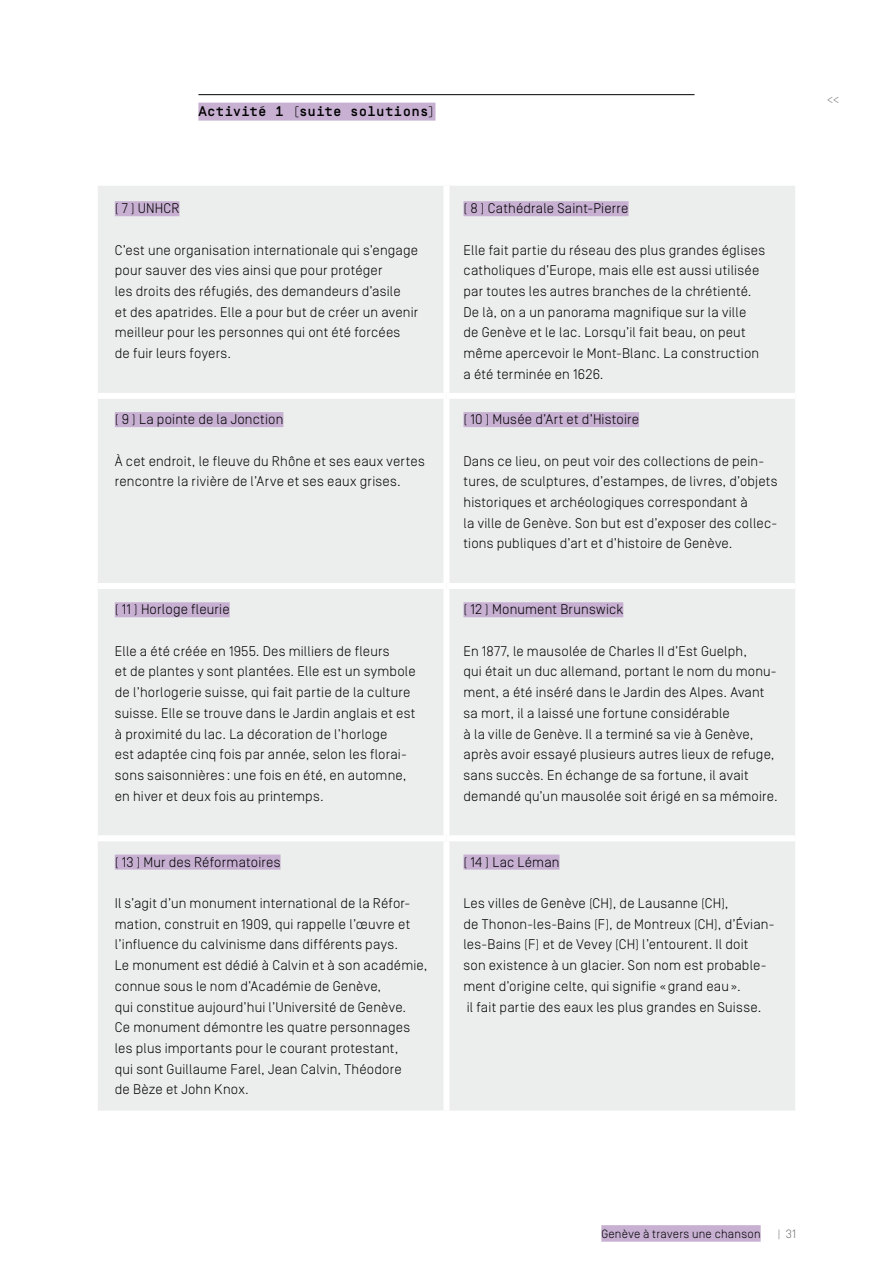
<style>
.page{position:relative;width:893px;height:1263px;background:#fff}
.page>*{position:absolute;margin:0;border:0;box-sizing:border-box;transform-origin:0 0}
.simplon_norm_light_9{font:300 13.95px/20.7px "Simplon Norm";letter-spacing:.015em;color:#000}
.simplon_mono_médium{font:500 13.95px "Simplon Mono";letter-spacing:.015em;color:#000}
.t1{font:300 12px "Simplon Norm";letter-spacing:.02em;color:#000}
.t2{font:300 12px "Simplon Norm";color:#707172}
</style>
<div class="page">
<div style="left:601px;top:1225px;width:160px;height:17px;background:#c7b0d2"></div>
<hr style="left:198px;top:94px;width:496px;height:1px;background:#000">
<div style="left:198px;top:103px;width:237px;height:18px;background:#c7b0d2"></div>
<div style="left:98px;top:186px;width:697px;height:924px;background:#eceded"></div>
<div style="left:443px;top:186px;width:6px;height:207px;background:#fff"></div>
<div style="left:98px;top:393px;width:348px;height:6px;background:#fff"></div>
<div style="left:446px;top:393px;width:349px;height:6px;background:#fff"></div>
<div style="left:443px;top:399px;width:6px;height:184px;background:#fff"></div>
<div style="left:98px;top:583px;width:348px;height:6px;background:#fff"></div>
<div style="left:446px;top:583px;width:349px;height:6px;background:#fff"></div>
<div style="left:443px;top:589px;width:6px;height:246px;background:#fff"></div>
<div style="left:98px;top:835px;width:348px;height:6px;background:#fff"></div>
<div style="left:446px;top:835px;width:349px;height:6px;background:#fff"></div>
<div style="left:443px;top:841px;width:6px;height:269px;background:#fff"></div>
<div style="left:115px;top:201px;width:64px;height:15px;background:#c7b0d2"></div>
<div style="left:463px;top:201px;width:166px;height:15px;background:#c7b0d2"></div>
<div style="left:115px;top:412px;width:168px;height:15px;background:#c7b0d2"></div>
<div style="left:463px;top:412px;width:176px;height:15px;background:#c7b0d2"></div>
<div style="left:115px;top:602px;width:115px;height:15px;background:#c7b0d2"></div>
<div style="left:463px;top:602px;width:160px;height:15px;background:#c7b0d2"></div>
<div style="left:115px;top:854px;width:166px;height:15px;background:#c7b0d2"></div>
<div style="left:463px;top:854px;width:96px;height:15px;background:#c7b0d2"></div>
<p class="simplon_mono_médium" style="left:198px;top:104px;width:239px">Activité 1 (suite solutions)</p>
<p class="simplon_norm_light_9" style="left:115px;top:198px;width:66px">( 7 ) UNHCR</p>
<p class="simplon_norm_light_9" style="left:115px;top:240px;width:305px">C’est une organisation internationale qui s’engage pour sauver des vies ainsi que pour protéger<br>les droits des réfugiés, des demandeurs d’asile<br>et des apatrides. Elle a pour but de créer un avenir meilleur pour les personnes qui ont été forcées de fuir leurs foyers.</p>
<p class="simplon_norm_light_9" style="left:115px;top:409px;width:170px">( 9 ) La pointe de la Jonction</p>
<p class="simplon_norm_light_9" style="left:115px;top:450px;width:311px">À cet endroit, le fleuve du Rhône et ses eaux vertes rencontre la rivière de l’Arve et ses eaux grises.</p>
<p class="simplon_norm_light_9" style="left:115px;top:599px;width:116px">( 11 ) Horloge fleurie</p>
<p class="simplon_norm_light_9" style="left:115px;top:641px;width:302px">Elle a été créée en 1955. Des milliers de fleurs<br>et de plantes y sont plantées. Elle est un symbole de l’horlogerie suisse, qui fait partie de la culture suisse. Elle se trouve dans le Jardin anglais et est à proximité du lac. La décoration de l’horloge<br>est adaptée cinq fois par année, selon les florai&shy;sons saisonnières : une fois en été, en automne, en hiver et deux fois au printemps.</p>
<p class="simplon_norm_light_9" style="left:115px;top:851px;width:167px">( 13 ) Mur des Réformatoires</p>
<p class="simplon_norm_light_9" style="left:115px;top:893px;width:314px">Il s’agit d’un monument international de la Réfor&shy;mation, construit en 1909, qui rappelle l’œuvre et l’influence du calvinisme dans différents pays.<br>Le monument est dédié à Calvin et à son académie, connue sous le nom d’Académie de Genève,<br>qui constitue aujourd’hui l’Université de Genève.<br>Ce monument démontre les quatre personnages les plus importants pour le courant protestant,<br>qui sont Guillaume Farel, Jean Calvin, Théodore<br>de Bèze et John Knox.</p>
<p class="simplon_norm_light_9" style="left:463px;top:198px;width:167px">( 8 ) Cathédrale Saint-Pierre</p>
<p class="simplon_norm_light_9" style="left:463px;top:240px;width:303px">Elle fait partie du réseau des plus grandes églises catholiques d’Europe, mais elle est aussi utilisée par toutes les autres branches de la chrétienté.<br>De là, on a un panorama magnifique sur la ville<br>de Genève et le lac. Lorsqu’il fait beau, on peut même apercevoir le Mont-Blanc. La construction a été terminée en 1626.</p>
<p class="simplon_norm_light_9" style="left:463px;top:409px;width:177px">( 10 ) Musée d’Art et d’Histoire</p>
<p class="simplon_norm_light_9" style="left:463px;top:450px;width:316px">Dans ce lieu, on peut voir des collections de pein&shy;tures, de sculptures, d’estampes, de livres, d’objets historiques et archéologiques correspondant à<br>la ville de Genève. Son but est d’exposer des collec&shy;tions publiques d’art et d’histoire de Genève.</p>
<p class="simplon_norm_light_9" style="left:463px;top:599px;width:161px">( 12 ) Monument Brunswick</p>
<p class="simplon_norm_light_9" style="left:463px;top:641px;width:316px">En 1877, le mausolée de Charles II d’Est Guelph,<br>qui était un duc allemand, portant le nom du monu&shy;ment, a été inséré dans le Jardin des Alpes. Avant sa mort, il a laissé une fortune considérable<br>à la ville de Genève. Il a terminé sa vie à Genève, après avoir essayé plusieurs autres lieux de refuge, sans succès. En échange de sa fortune, il avait demandé qu’un mausolée soit érigé en sa mémoire.</p>
<p class="simplon_norm_light_9" style="left:463px;top:851px;width:97px">( 14 ) Lac Léman</p>
<p class="simplon_norm_light_9" style="left:463px;top:893px;width:312px">Les villes de Genève (CH), de Lausanne (CH),<br>de Thonon-les-Bains (F), de Montreux (CH), d’Évian&shy;les-Bains (F) et de Vevey (CH) l’entourent. Il doit<br>son existence à un glacier. Son nom est probable&shy;ment d’origine celte, qui signifie «grand eau».<br>il fait partie des eaux les plus grandes en Suisse.</p>
<p class="t2" style="left:827px;top:93px;width:14px">&lt;&lt;</p>
<p class="t1" style="left:601px;top:1227px;width:161px">Genève à travers une chanson</p>
<p class="t2" style="left:778px;top:1227px;width:20px">| 31</p>
</div>
